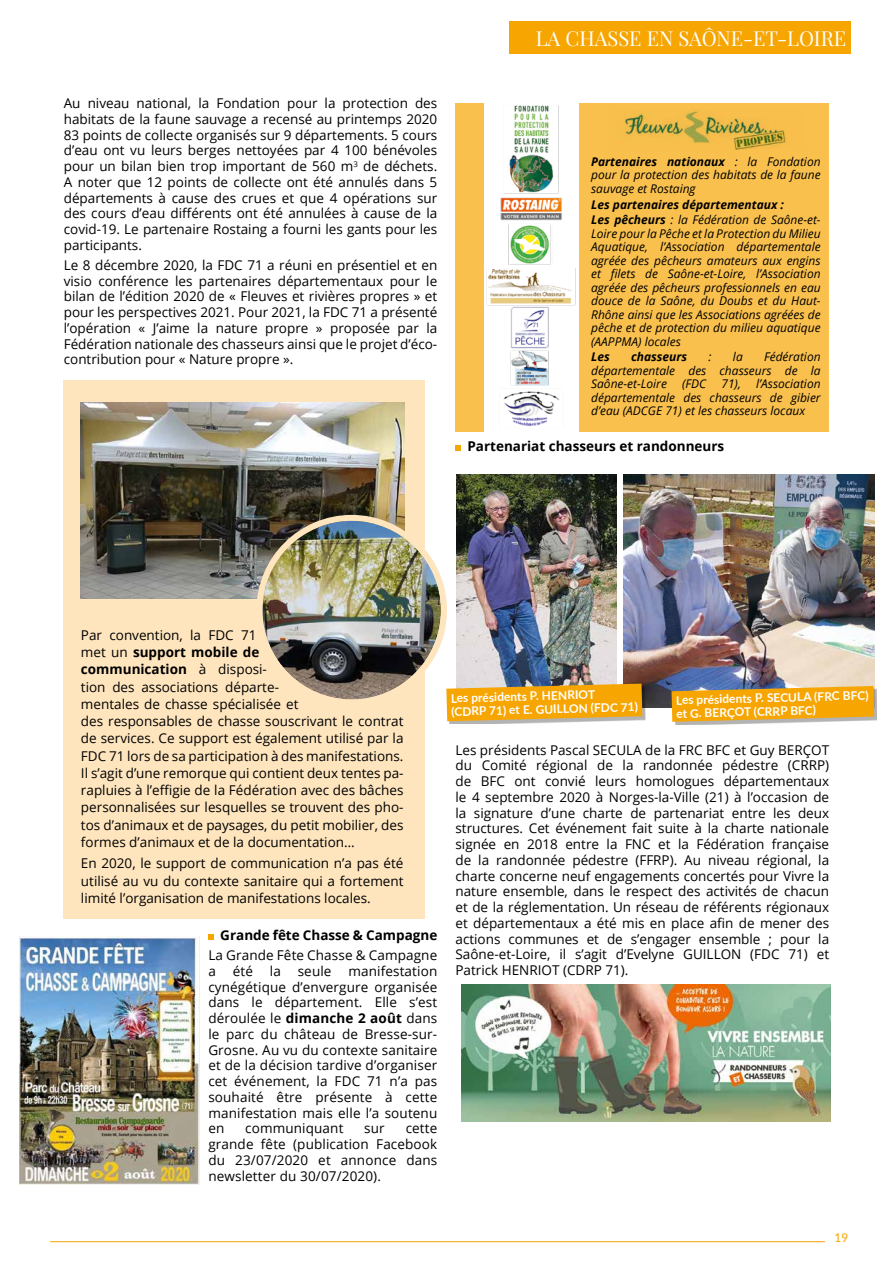
<style>
.page{position:relative;width:893px;height:1263px;background:#fff}
.page>*{position:absolute;margin:0;border:0;box-sizing:border-box;transform-origin:0 0}
.t1{font:20.25px "Playfair Display";color:#fff}
.t2{font:13.5px/15.8px "Open Sans";color:#000;text-align:justify}
.t3{font:700 13.5px "Open Sans";color:#000}
.t4{font:italic 12px/13.5px "Open Sans";color:#000;text-align:justify}
.t5{font:700 12px/13.2px "Lato";color:#fff}
.t6{font:italic 700 12px/15.6px "Open Sans";color:#000}
.t7{font:12px "Lato";color:#f7a500}
.s1{font-weight:700}
.s2{font-weight:400}
</style>
<div class="page">
<hr style="left:50px;top:1241px;width:775px;height:1px;background:#f7a500">
<div style="left:509px;top:21px;width:341px;height:33px;background:#f7a500"></div>
<svg style="left:208px;top:935px;width:6px;height:5px"></svg>
<svg style="left:455px;top:446px;width:6px;height:5px"></svg>
<img style="left:456px;top:474px;width:160px;height:210px">
<img style="left:624px;top:474px;width:250px;height:234px">
<div style="left:449px;top:686px;width:196px;height:38px;background:#000;opacity:.3"></div>
<svg style="left:446px;top:684px;width:196px;height:37px;background:#eea717"></svg>
<div style="left:674px;top:689px;width:203px;height:36px;background:#000;opacity:.3"></div>
<svg style="left:671px;top:686px;width:203px;height:36px;background:#e8a41c"></svg>
<div style="left:455px;top:103px;width:374px;height:329px;background:#f9c04d"></div>
<img style="left:484px;top:103px;width:94px;height:329px">
<div style="left:64px;top:380px;width:361px;height:538px;background:#fee5be"></div>
<img style="left:81px;top:403px;width:324px;height:196px">
<img style="left:262px;top:521px;width:179px;height:178px;border-radius:89px">
<div style="left:256px;top:515px;width:191px;height:190px;border:6px solid #fee5be;border-radius:50%"></div>
<img style="left:20px;top:936px;width:180px;height:248px">
<img style="left:461px;top:984px;width:369px;height:137px">
<img style="left:619px;top:111px;width:167px;height:39px">
<p class="t2" style="left:64px;top:95px;width:375px">Au niveau national, la Fondation pour la protection des habitats de la faune sauvage a recensé au printemps 2020<br>83 points de collecte organisés sur 9 départements. 5 cours d’eau ont vu leurs berges nettoyées par 4 100 bénévoles pour un bilan bien trop important de 560 m<sup>3</sup> de déchets.<br>A noter que 12 points de collecte ont été annulés dans 5 départements à cause des crues et que 4 opérations sur des cours d’eau différents ont été annulées à cause de la covid-19. Le partenaire Rostaing a fourni les gants pour les participants.</p>
<p class="t2" style="left:64px;top:257px;width:375px">Le 8 décembre 2020, la FDC 71 a réuni en présentiel et en visio conférence les partenaires départementaux pour le bilan de l’édition 2020 de « Fleuves et rivières propres » et pour les perspectives 2021. Pour 2021, la FDC 71 a présenté l’opération « J’aime la nature propre » proposée par la Fédération nationale des chasseurs ainsi que le projet d’éco&shy;contribution pour « Nature propre ».</p>
<h1 class="t1" style="left:536px;top:23px;width:312px">LA CHASSE EN SAÔNE-ET-LOIRE</h1>
<p class="t4" style="left:591px;top:154px;width:231px"><span class="s1">Partenaires nationaux</span> : la Fondation pour la protection des habitats de la faune sauvage et Rostaing</p>
<p class="t6" style="left:591px;top:196px;width:231px">Les partenaires départementaux :<br>Les pêcheurs <span class="s2">: la Fédération de Saône-et-</span></p>
<p class="t4" style="left:591px;top:226px;width:231px">Loire pour la Pêche et la Protection du Milieu Aquatique, l’Association départementale agréée des pêcheurs amateurs aux engins et filets de Saône-et-Loire, l’Association agréée des pêcheurs professionnels en eau douce de la Saône, du Doubs et du Haut-Rhône ainsi que les Associations agréées de pêche et de protection du milieu aquatique (AAPPMA) locales</p>
<p class="t6" style="left:591px;top:349px;width:20px">Les</p>
<p class="t6" style="left:631px;top:349px;width:58px">chasseurs</p>
<p class="t4" style="left:709px;top:350px;width:5px">:</p>
<p class="t4" style="left:733px;top:350px;width:11px">la</p>
<p class="t4" style="left:591px;top:350px;width:231px;text-indent:173px">Fédération départementale des chasseurs de la Saône-et-Loire</p>
<p class="t4" style="left:591px;top:377px;width:231px;text-indent:165px">l’Association départementale des chasseurs de gibier d’eau (ADCGE 71) et les chasseurs locaux</p>
<p class="t4" style="left:682px;top:377px;width:26px">(FDC</p>
<p class="t4" style="left:721px;top:377px;width:21px">71),</p>
<p class="t3" style="left:467px;top:437px;width:258px">Partenariat chasseurs et randonneurs</p>
<p class="t2" style="left:81px;top:626px;width:324px;line-height:17.2px;text-align:left">Par convention, la FDC 71<br>met un <span class="s1">support mobile de<br>communication</span> à disposi-<br>tion des associations départe-<br>mentales de chasse spécialisée et<br>des responsables de chasse souscrivant le contrat de services. Ce support est également utilisé par la FDC 71 lors de sa participation à des manifestations.<br>Il s’agit d’une remorque qui contient deux tentes pa&shy;rapluies à l’effigie de la Fédération avec des bâches personnalisées sur lesquelles se trouvent des pho&shy;tos d’animaux et de paysages, du petit mobilier, des formes d’animaux et de la documentation…</p>
<p class="t2" style="left:81px;top:854px;width:324px;line-height:17.2px">En 2020, le support de communication n’a pas été utilisé au vu du contexte sanitaire qui a fortement limité l’organisation de manifestations locales.</p>
<p class="t3" style="left:220px;top:925px;width:219px">Grande fête Chasse &amp; Campagne</p>
<p class="t2" style="left:208px;top:947px;width:230px">La Grande Fête Chasse &amp; Campagne a</p>
<p class="t2" style="left:233px;top:963px;width:22px">été</p>
<p class="t2" style="left:270px;top:963px;width:13px">la</p>
<p class="t2" style="left:298px;top:963px;width:35px">seule</p>
<p class="t2" style="left:208px;top:963px;width:230px;text-indent:140px">manifestation cynégétique d’envergure organisée dans le département. Elle s’est déroulée le <span class="s1">dimanche 2 août</span> dans le parc du château de Bresse-sur-Grosne. Au vu du contexte sanitaire et de la décision tardive d’organiser cet événement, la FDC 71 n’a pas souhaité être présente à cette manifestation mais elle l’a soutenu en</p>
<p class="t2" style="left:245px;top:1120px;width:100px">communiquant</p>
<p class="t2" style="left:364px;top:1120px;width:22px">sur</p>
<p class="t2" style="left:208px;top:1120px;width:230px;text-indent:197px">cette grande fête (publication Facebook du 23/07/2020 et annonce dans newsletter du 30/07/2020).</p>
<p class="t5" style="left:451px;top:690px;width:188px;rotate:-1deg">Les présidents P. HENRIOT<br>(CDRP 71) et E. GUILLON (FDC 71)</p>
<p class="t5" style="left:676px;top:692px;width:194px;line-height:13.6px;rotate:-1deg">Les présidents P. SECULA (FRC BFC) et G. BERÇOT (CRRP BFC)</p>
<p class="t2" style="left:455px;top:741px;width:375px">Les présidents Pascal SECULA de la FRC BFC et Guy BERÇOT du Comité régional de la randonnée pédestre (CRRP) de BFC ont convié leurs homologues départementaux le 4 septembre 2020 à Norges-la-Ville (21) à l’occasion de la signature d’une charte de partenariat entre les deux structures. Cet événement fait suite à la charte nationale signée en 2018 entre la FNC et la Fédération française de la randonnée pédestre (FFRP). Au niveau régional, la charte concerne neuf engagements concertés pour Vivre la nature ensemble, dans le respect des activités de chacun et de la réglementation. Un réseau de référents régionaux et départementaux a été mis en place afin de mener des actions communes et de s’engager ensemble ; pour la Saône-et-Loire, il s’agit d’Evelyne GUILLON (FDC 71) et Patrick HENRIOT (CDRP 71).</p>
<p class="t7" style="left:834px;top:1231px;width:15px">19</p>
</div>
